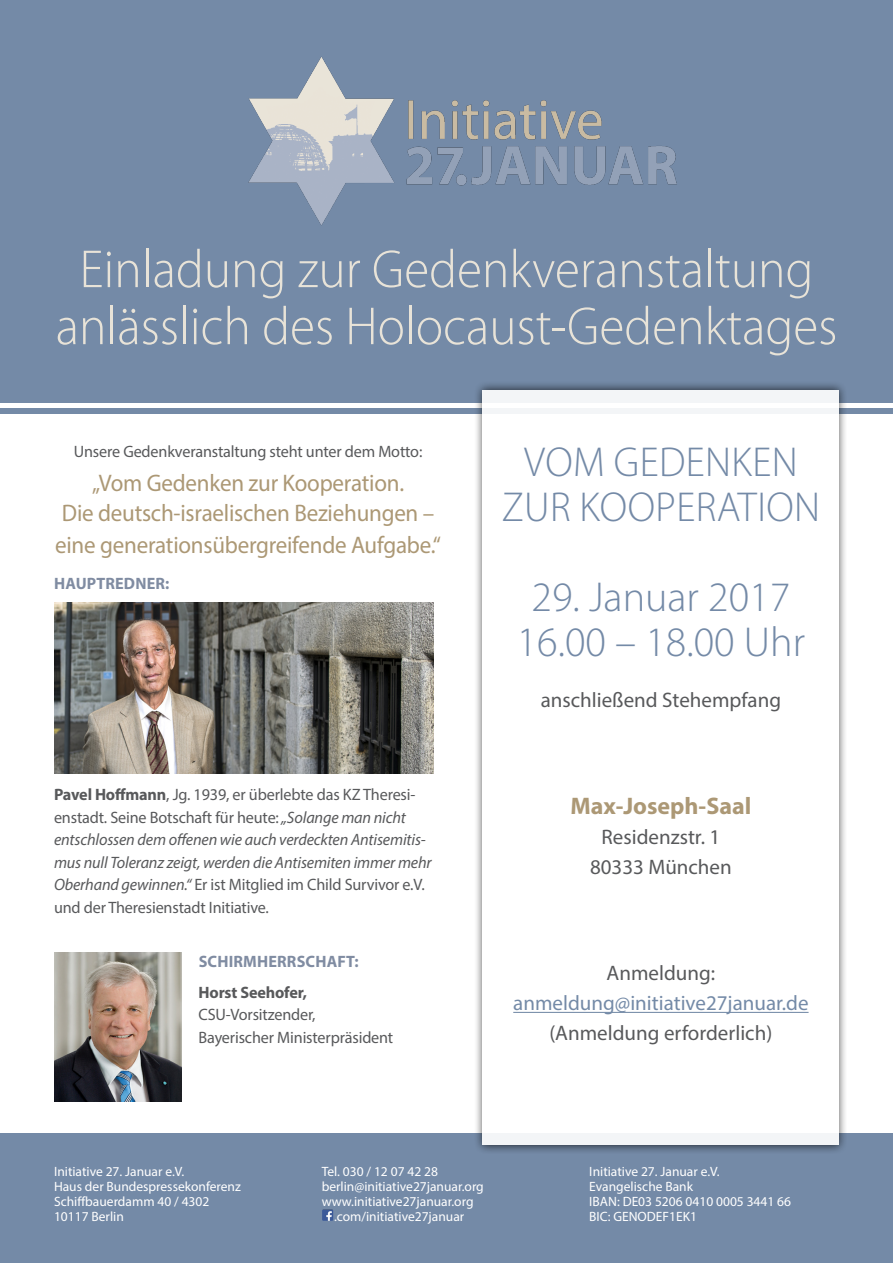
<style>
.page{position:relative;width:893px;height:1263px;background:#fff}
.page>*{position:absolute;margin:0;border:0;box-sizing:border-box;transform-origin:0 0}
.t1{font:300 54px/57px "Myriad Pro";color:#e8e3d8;text-align:center;scale:.95 1}
.t2{font:300 42px/45px "Myriad Pro";letter-spacing:.01em;color:#748aa7;text-align:center}
.t3{font:24px/30.8px "Myriad Pro";letter-spacing:-.01em;color:#ac9875;text-align:center;scale:.96 1}
.t4{font:700 24px "Myriad Pro";color:#ac9875}
.t5{font:21px/30px "Myriad Pro";color:#58595b;text-align:center}
.t6{font:21px "Myriad Pro";color:#748aa7}
.t7{font:italic 16.5px/22.5px "Myriad Pro";letter-spacing:-.01em;color:#58595b}
.t8{font:16.5px/22.5px "Myriad Pro";letter-spacing:-.01em;color:#58595b}
.t9{font:700 16.5px "Myriad Pro";letter-spacing:.01em;color:#808ca2}
.t10{font:700 16.5px "Myriad Pro";letter-spacing:-.01em;color:#58595b}
.t11{font:13.5px/15px "Myriad Pro";color:#fff}
.s1{font-weight:700;font-style:normal}
.s2{font-style:normal}
</style>
<div class="page">
<div style="left:0;top:1133px;width:893px;height:130px;background:#748aa7"></div>
<svg style="left:322px;top:1209px;width:11px;height:12px"></svg>
<div style="left:0;top:0;width:893px;height:414px;background:#748aa7"></div>
<hr style="left:0;top:403px;width:893px;height:4px;background:#fff">
<img style="left:248px;top:57px;width:429px;height:169px">
<img style="left:54px;top:603px;width:380px;height:171px">
<div style="left:473px;top:381px;width:375px;height:773px;background:#000;opacity:.75"></div>
<div style="left:483px;top:390px;width:356px;height:755px;background:#fff"></div>
<hr style="left:513px;top:1012px;width:296px;height:1px;background:#748aa7">
<img style="left:54px;top:952px;width:128px;height:149px">
<h1 class="t1" style="left:56px;top:242px;width:824px">Einladung zur Gedenkveranstaltung anlässlich des Holocaust-Gedenktages</h1>
<p class="t8" style="left:74px;top:440px;width:350px">Unsere Gedenkveranstaltung steht unter dem Motto:</p>
<h3 class="t3" style="left:55px;top:467px;width:403px">„Vom Gedenken zur Kooperation.<br>Die deutsch-israelischen Beziehungen – eine generationsübergreifende Aufgabe.“</h3>
<p class="t9" style="left:54px;top:573px;width:117px">Hauptredner:</p>
<p class="t7" style="left:54px;top:783px;width:379px"><span class="s1">Pavel Hoffmann</span><span class="s2">, Jg. 1939, er überlebte das KZ Theresi&shy;enstadt. Seine Botschaft für heute:</span> „Solange man nicht entschlossen dem offenen wie auch verdeckten Antisemitis&shy;mus null Toleranz zeigt, werden die Antisemiten immer mehr Oberhand gewinnen.“ <span class="s2">Er ist Mitglied im Child Survivor e.V. und der Theresienstadt Initiative.</span></p>
<p class="t9" style="left:199px;top:950px;width:161px">Schirmherrschaft:</p>
<p class="t10" style="left:199px;top:981px;width:110px">Horst Seehofer,</p>
<p class="t8" style="left:199px;top:1003px;width:196px">CSU-Vorsitzender,<br>Bayerischer Ministerpräsident</p>
<h2 class="t2" style="left:502px;top:440px;width:320px">Vom Gedenken zur Kooperation</h2>
<h2 class="t2" style="left:517px;top:575px;width:290px">29. Januar 2017<br>16.00 – 18.00 U hr</h2>
<p class="t5" style="left:541px;top:685px;width:242px">anschließend Stehempfang</p>
<h3 class="t4" style="left:570px;top:790px;width:183px">Max-Joseph-Saal</h3>
<p class="t5" style="left:590px;top:821px;width:143px">Residenzstr. 1<br>80333 München</p>
<p class="t5" style="left:607px;top:958px;width:110px">Anmeldung:</p>
<p class="t6" style="left:513px;top:990px;width:297px">anmeldung@initiative27januar.de</p>
<p class="t5" style="left:550px;top:1018px;width:224px">(Anmeldung erforderlich)</p>
<p class="t11" style="left:54px;top:1163px;width:188px">Initiative 27. Januar e.V.<br>Haus der Bundespressekonferenz<br>Schiffbauerdamm 40 / 4302<br>10117 Berlin</p>
<p class="t11" style="left:322px;top:1163px;width:118px">Tel. 030 / 12 07 42 28</p>
<p class="t11" style="left:322px;top:1178px;width:164px">berlin@initiative27januar.org</p>
<p class="t11" style="left:322px;top:1193px;width:153px">www.initiative27januar.org</p>
<p class="t11" style="left:334px;top:1208px;width:132px">.com/initiative27januar</p>
<p class="t11" style="left:589px;top:1163px;width:203px">Initiative 27. Januar e.V.<br>Evangelische Bank<br>IBAN: DE03 5206 0410 0005 3441 66<br>BIC: GENODEF1EK1</p>
</div>
